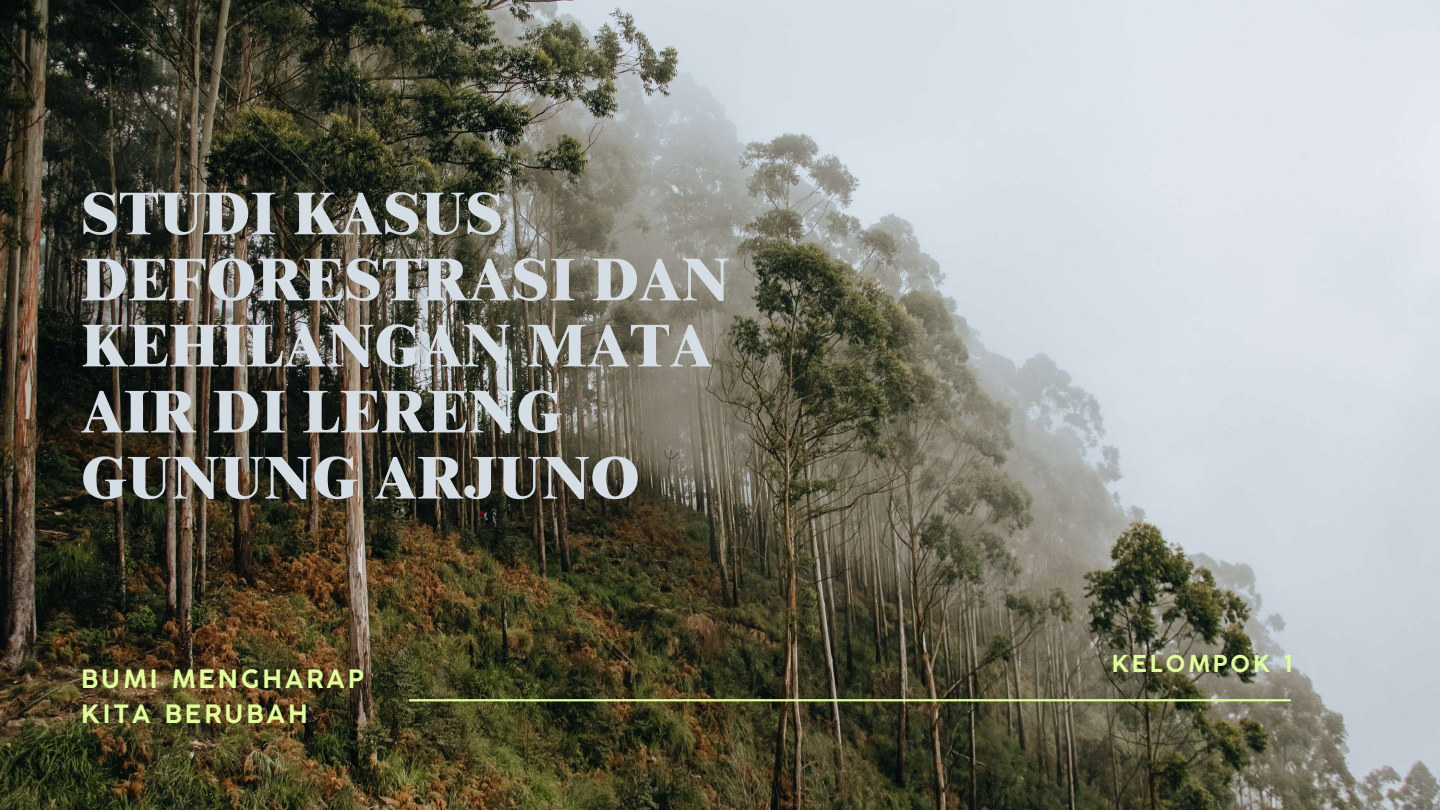
<style>
.page{position:relative;width:1440px;height:810px;background:#fff}
.page>*{position:absolute;margin:0;border:0;box-sizing:border-box;transform-origin:0 0}
.t1{font:800 60.7px/66.1px "Times NRMT Pro";color:#d5dde5}
.t2{font:700 25px/35.2px "Coco Gothic";letter-spacing:.135em;color:#e0fe9c}
.t3{font:700 23px "Coco Gothic";letter-spacing:.135em;color:#e0fe9c}
</style>
<div class="page">
<img style="left:0;top:0;width:1440px;height:810px">
<hr style="left:410px;top:699px;width:880px;height:2px;background:#e0fe9c">
<p class="t1" style="left:81px;top:188px;width:650px">STUDI KASUS<br>DEFORESTRASI DAN<br>KEHILANGAN MATA<br>AIR DI LERENG<br>GUNUNG ARJUNO</p>
<p class="t2" style="left:81px;top:664px;width:284px">BUMI MENGHARAP<br>KITA BERUBAH</p>
<p class="t3" style="left:1112px;top:655px;width:181px">KELOMPOK 1</p>
</div>
